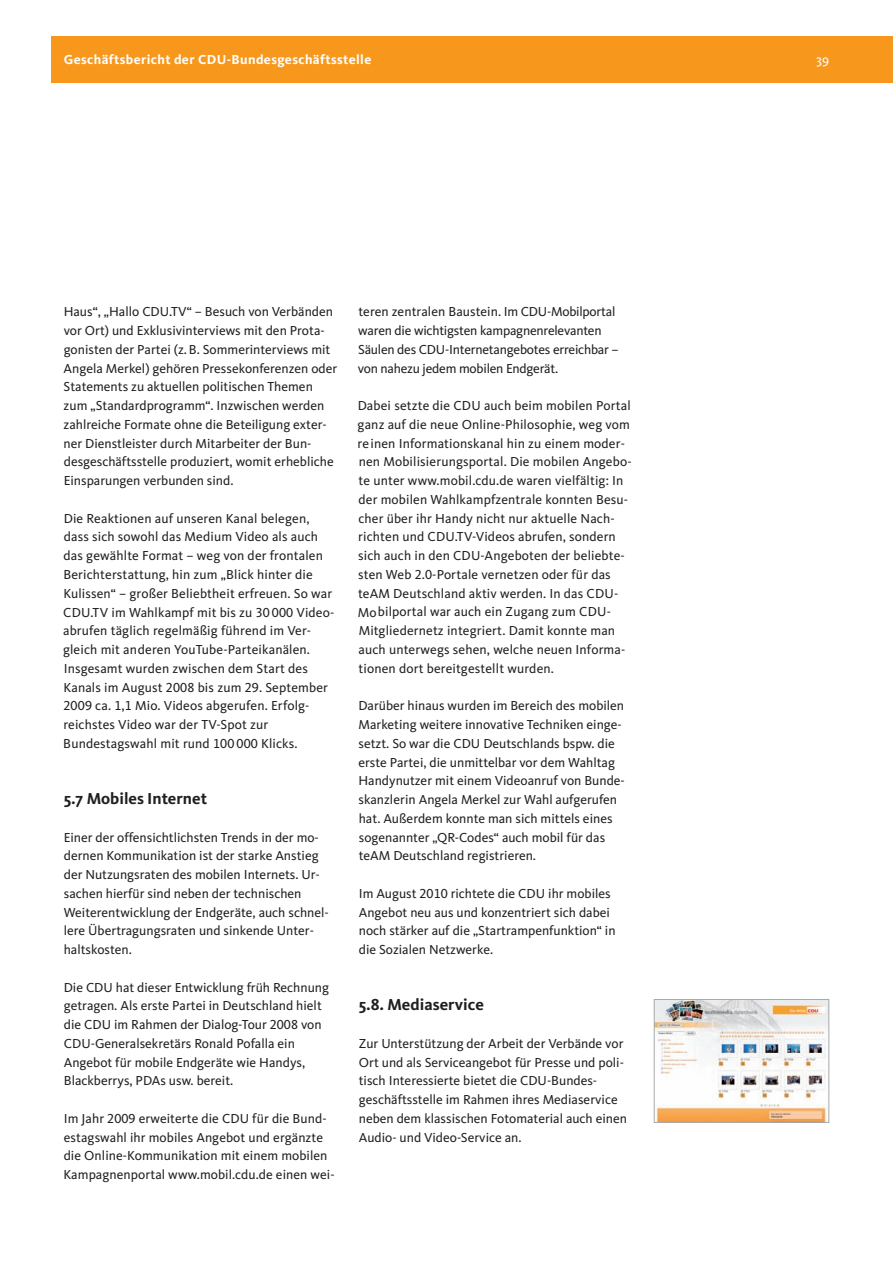
<style>
.page{position:relative;width:893px;height:1263px;background:#fff}
.page>*{position:absolute;margin:0;border:0;box-sizing:border-box;transform-origin:0 0}
.t1{font:700 16.5px "CDU Kievit";color:#231f20}
.t2{font:13.5px/18.8px "CDU Kievit Tab";color:#231f20}
.t3{font:700 13.5px "CDU Kievit";letter-spacing:.03em;color:#fff}
.t4{font:13.5px "CDU Kievit";color:#fff}
</style>
<div class="page">
<div style="left:51px;top:36px;width:842px;height:47px;background:#f7981d"></div>
<img style="left:656px;top:1001px;width:171px;height:120px">
<div style="left:654px;top:999px;width:175px;height:124px;border:1px solid #a8a9ad"></div>
<p class="t3" style="left:64px;top:55px;width:309px">Geschäftsbericht der CDU-Bundesgeschäftsstelle</p>
<p class="t4" style="left:816px;top:55px;width:14px">39</p>
<p class="t2" style="left:64px;top:304px;width:275px">Haus“, „Hallo CDU.TV“ – Besuch von Verbänden vor Ort) und Exklusivinterviews mit den Pro ta - gonisten der Partei (z. B. Sommerinterviews mit Angela Merkel) gehören Pressekonferenzen oder Statements zu aktuellen politischen Them en zum „Standardprogramm“. Inzwischen werden zahlreiche Formate ohne die Beteiligung exter&shy;ner Dienstleister durch Mitarbeiter der Bun - desgeschäftsstelle produziert, womit erhebliche Einsparungen verbunden sind.</p>
<p class="t2" style="left:63px;top:510px;width:273px">Die Reaktionen auf unseren Kanal belegen, dass sich sowohl das Medium Video als auch das gewählte Format – weg von der frontalen Be richt erstattung, hin zum „Blick hinter die Kulissen“ – großer Beliebtheit erfreuen. So war CDU.TV im Wahlkampf mit bis zu 30 000 Video - abrufen täglich regelmäßig führend im Ver - gleich mit anderen YouTube-Parteikanälen.<br>Insgesamt wurden zwischen dem Start des Kanals im August 2008 bis zum 29. September 2009 ca. 1,1 Mio. Videos abgerufen. Erfolg - reichstes Video war der TV-Spot zur Bundestagswahl mit rund 100 000 Klicks.</p>
<p class="t1" style="left:64px;top:793px;width:145px">5.7 Mobiles Internet</p>
<p class="t2" style="left:64px;top:829px;width:266px">Einer der offensichtlichsten Trends in der mo&shy;dernen Kommunikation ist der starke Anstieg der Nutzungsraten des mobilen Internets. Ur - sachen hierfür sind neben der technischen Weiterentwicklung der End ge räte, auch schnel&shy;lere Übertragungsraten und sinkende Unter - haltskosten.</p>
<p class="t2" style="left:64px;top:979px;width:267px">Die CDU hat dieser Entwicklung früh Rechnung getragen. Als erste Partei in Deutschland hielt die CDU im Rahmen der Dialog-Tour 2008 von CDU-Generalsekretärs Ronald Pofalla ein Angebot für mobile Endgeräte wie Handys, Blackberrys, PDAs usw. bereit.</p>
<p class="t2" style="left:64px;top:1110px;width:273px">Im Jahr 2009 erweiterte die CDU für die Bund - es tagswahl ihr mobiles Angebot und ergänzte die Online-Kommunikation mit einem mobilen Kampagnenportal www.mobil.cdu.de einen wei-</p>
<p class="t2" style="left:358px;top:304px;width:262px">teren zentralen Baustein. Im CDU-Mobil portal waren die wichtigsten kampagnenrelevanten Säulen des CDU-Internetangebotes erreichbar – von nahezu jedem mobilen Endgerät.</p>
<p class="t2" style="left:358px;top:398px;width:276px">Dabei setzte die CDU auch beim mobilen Portal ganz auf die neue Online-Philosophie, weg vom rei nen Informationskanal hin zu einem moder&shy;nen Mobilisierungsportal. Die mobilen Angebo - te unter www.mobil.cdu.de waren vielfältig: In der mobilen Wahlkampfzentrale konnten Be su - cher über ihr Handy nicht nur aktuelle Nach - rich ten und CDU.TV-Videos abrufen, sondern sich auch in den CDU-Angeboten der beliebte&shy;sten Web 2.0-Portale vernetzen oder für das teAM Deutsch land aktiv werden. In das CDU-Mo bil por tal war auch ein Zugang zum CDU-Mit glie der netz integriert. Damit konnte man auch un ter wegs sehen, welche neuen In for ma - tionen dort bereitgestellt wurden.</p>
<p class="t2" style="left:358px;top:698px;width:268px">Darüber hinaus wurden im Bereich des mobilen Marketing weitere innovative Techniken einge&shy;setzt. So war die CDU Deutschlands bspw. die erste Partei, die unmittelbar vor dem Wahltag Handynutzer mit einem Videoanruf von Bunde - skanzlerin Angela Merkel zur Wahl aufgerufen hat. Außerdem konnte man sich mittels eines sogenannter „QR-Codes“ auch mobil für das teAM Deutschland registrieren.</p>
<p class="t2" style="left:359px;top:885px;width:258px">Im August 2010 richtete die CDU ihr mobiles Angebot neu aus und konzentriert sich dabei noch stärker auf die „Startrampenfunktion“ in die Sozialen Netzwerke.</p>
<p class="t1" style="left:359px;top:999px;width:127px">5.8. Mediaservice</p>
<p class="t2" style="left:359px;top:1035px;width:270px">Zur Unterstützung der Arbeit der Verbände vor Ort und als Serviceangebot für Presse und poli&shy;tisch Interessierte bietet die CDU-Bundes - geschäftsstelle im Rahmen ihres Mediaservice neben dem klassischen Fotomaterial auch einen Audio- und Video-Service an.</p>
</div>
